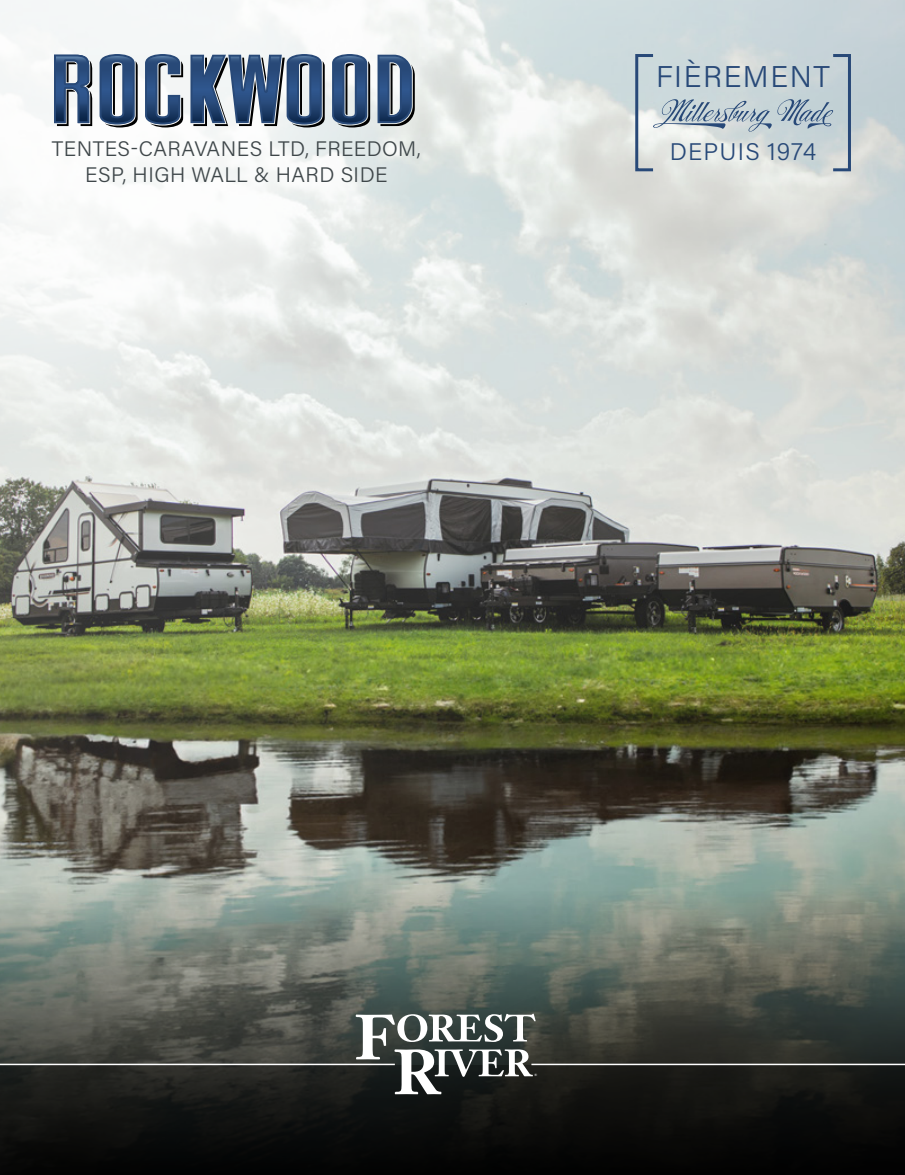
<style>
.page{position:relative;width:905px;height:1175px;background:#fff}
.page>*{position:absolute;margin:0;border:0;box-sizing:border-box;transform-origin:0 0}
.t1{font:300 30px "Acumin Pro";letter-spacing:.05em;color:#284978}
.t2{font:300 24px "Acumin Pro";letter-spacing:.05em;color:#284978}
.t3{font:300 21px/25.2px "Acumin Pro";letter-spacing:.02em;color:#3f474a;text-align:center}
.t4{font:700 3.45px "Times New Roman";color:#fff}
</style>
<div class="page">
<img style="left:0;top:0;width:904px;height:891px">
<svg style="left:0;top:0;width:452px;height:452px;fill:#f0f3f1"></svg>
<svg style="left:0;top:891px;width:904px;height:172px;background:#656d65"></svg>
<div style="left:0;top:1065px;width:904px;height:109px;background:linear-gradient(to bottom,#21221e,#000001)"></div>
<svg style="left:356px;top:1013px;width:179px;height:81px"></svg>
<hr style="left:0;top:1063px;width:395px;height:2px;background:#fff">
<hr style="left:531px;top:1063px;width:373px;height:2px;background:#fff">
<svg style="left:100px;top:54px;width:38px;height:73px"></svg>
<svg style="left:332px;top:54px;width:38px;height:73px;background:#546b8a"></svg>
<svg style="left:145px;top:54px;width:38px;height:73px"></svg>
<svg style="left:54px;top:55px;width:38px;height:71px"></svg>
<svg style="left:190px;top:54px;width:135px;height:73px"></svg>
<svg style="left:377px;top:55px;width:38px;height:71px;background:#596f8c"></svg>
<svg style="left:777px;top:99px;width:54px;height:30px;background:#9fb1c0"></svg>
<svg style="left:654px;top:99px;width:117px;height:33px;background:#b0bec8"></svg>
<div style="left:635px;top:54px;width:19px;height:117px;border:3px solid #284978"></div>
<div style="left:831px;top:54px;width:19px;height:117px;border:3px solid #284978"></div>
<p class="t3" style="left:52px;top:136px;width:370px">TENTES-CARAVANES LTD, FREEDOM,<br>ESP, HIGH WALL &amp; HARD SIDE</p>
<h1 class="t1" style="left:656px;top:55px;width:175px">FIÈREMENT</h1>
<p class="t2" style="left:669px;top:135px;width:148px">DEPUIS 1974</p>
<p class="t4" style="left:534px;top:1072px;width:4px">®</p>
</div>
